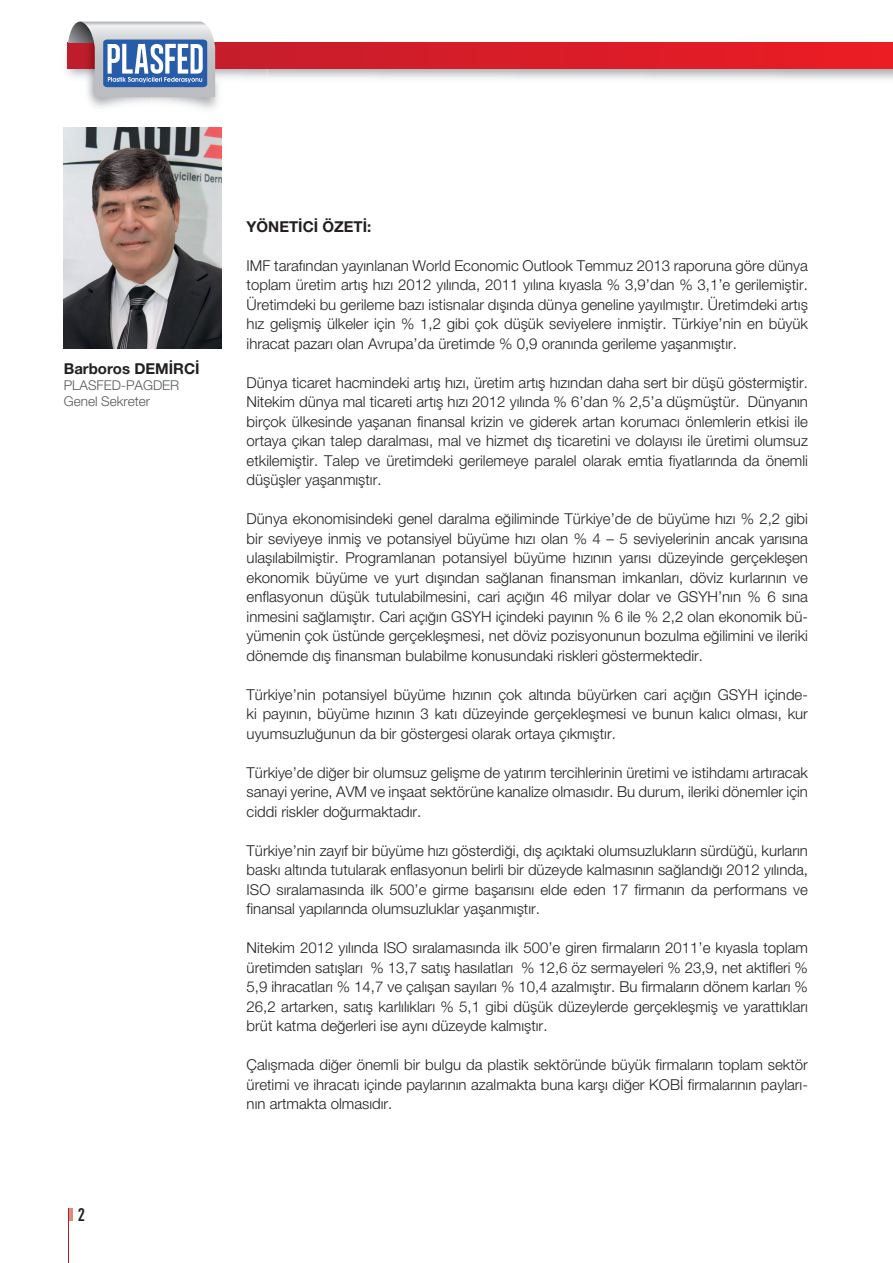
<style>
.page{position:relative;width:893px;height:1263px;background:#fff}
.page>*{position:absolute;margin:0;border:0;box-sizing:border-box;transform-origin:0 0}
.t1{font:700 18px "DIN Condensed";color:#231f20}
.t2{font:300 15px/19.5px "Helvetica Neu";color:#231f20;text-align:justify}
.t3{font:700 15px "Helvetica Neu";color:#231f20}
.t4{font:300 13.5px/16.2px "Helvetica Neu";color:#57585a}
</style>
<div class="page">
<img style="left:152px;top:21px;width:741px;height:59px">
<div style="left:268px;top:43px;width:625px;height:25px;background:linear-gradient(to right,#c91d2b,#ec1c24)"></div>
<img style="left:63px;top:25px;width:205px;height:134px">
<img style="left:215px;top:43px;width:53px;height:25px">
<img style="left:63px;top:21px;width:89px;height:130px">
<svg style="left:68px;top:22px;width:147px;height:75px"></svg>
<hr style="left:68px;top:1208px;width:1px;height:55px;background:#be1d2c">
<hr style="left:69px;top:1208px;width:4px;height:13px;background:#db8c7b">
<img style="left:64px;top:128px;width:158px;height:221px">
<p class="t3" style="left:64px;top:363px;width:137px">Barboros DEMİRCİ</p>
<p class="t4" style="left:64px;top:378px;width:117px">PLASFED-PAGDER<br>Genel Sekreter</p>
<p class="t1" style="left:78px;top:1208px;width:9px">2</p>
<p class="t3" style="left:247px;top:221px;width:126px">YÖNETİCİ ÖZETİ:</p>
<p class="t2" style="left:247px;top:257px;width:563px">IMF tarafından yayınlanan World Economic Outlook Temmuz 2013 raporuna göre dünya toplam üretim artış hızı 2012 yılında, 2011 yılına kıyasla % 3,9’dan % 3,1’e gerilemiştir.<br>Üretimdeki bu gerileme bazı istisnalar dışında dünya geneline yayılmıştır. Üretimdeki artış hız gelişmiş ülkeler için % 1,2 gibi çok düşük seviyelere inmiştir. Türkiye’nin en büyük ihracat pazarı olan Avrupa’da üretimde % 0,9 oranında gerileme yaşanmıştır.</p>
<p class="t2" style="left:247px;top:374px;width:563px">Dünya ticaret hacmindeki artış hızı, üretim artış hızından daha sert bir düşü göstermiştir.<br>Nitekim dünya mal ticareti artış hızı 2012 yılında % 6’dan % 2,5’a düşmüştür. Dünyanın birçok ülkesinde yaşanan finansal krizin ve giderek artan korumacı önlemlerin etkisi ile ortaya çıkan talep daralması, mal ve hizmet dış ticaretini ve dolayısı ile üretimi olumsuz etkilemiştir. Talep ve üretimdeki gerilemeye paralel olarak emtia fiyatlarında da önemli düşüşler yaşanmıştır.</p>
<p class="t2" style="left:247px;top:510px;width:563px">Dünya ekonomisindeki genel daralma eğiliminde Türkiye’de de büyüme hızı % 2,2 gibi bir seviyeye inmiş ve potansiyel büyüme hızı olan % 4 – 5 seviyelerinin ancak yarısına ulaşılabilmiştir. Programlanan potansiyel büyüme hızının yarısı düzeyinde gerçekleşen ekonomik büyüme ve yurt dışından sağlanan finansman imkanları, döviz kurlarının ve enflasyonun düşük tutulabilmesini, cari açığın 46 milyar dolar ve GSYH’nın % 6 sına inmesini sağlamıştır. Cari açığın GSYH içindeki payının % 6 ile % 2,2 olan ekonomik bü&shy;yümenin çok üstünde gerçekleşmesi, net döviz pozisyonunun bozulma eğilimini ve ileriki dönemde dış finansman bulabilme konusundaki riskleri göstermektedir.</p>
<p class="t2" style="left:247px;top:686px;width:563px">Türkiye’nin potansiyel büyüme hızının çok altında büyürken cari açığın GSYH içinde&shy;ki payının, büyüme hızının 3 katı düzeyinde gerçekleşmesi ve bunun kalıcı olması, kur uyumsuzluğunun da bir göstergesi olarak ortaya çıkmıştır.</p>
<p class="t2" style="left:247px;top:764px;width:563px">Türkiye’de diğer bir olumsuz gelişme de yatırım tercihlerinin üretimi ve istihdamı artıracak sanayi yerine, AVM ve inşaat sektörüne kanalize olmasıdır. Bu durum, ileriki dönemler için ciddi riskler doğurmaktadır.</p>
<p class="t2" style="left:247px;top:842px;width:563px">Türkiye’nin zayıf bir büyüme hızı gösterdiği, dış açıktaki olumsuzlukların sürdüğü, kurların baskı altında tutularak enflasyonun belirli bir düzeyde kalmasının sağlandığı 2012 yılında, ISO sıralamasında ilk 500’e girme başarısını elde eden 17 firmanın da performans ve finansal yapılarında olumsuzluklar yaşanmıştır.</p>
<p class="t2" style="left:247px;top:939px;width:563px">Nitekim 2012 yılında ISO sıralamasında ilk 500’e giren firmaların 2011’e kıyasla toplam üretimden satışları % 13,7 satış hasılatları % 12,6 öz sermayeleri % 23,9, net aktifleri % 5,9 ihracatları % 14,7 ve çalışan sayıları % 10,4 azalmıştır. Bu firmaların dönem karları % 26,2 artarken, satış karlılıkları % 5,1 gibi düşük düzeylerde gerçekleşmiş ve yarattıkları brüt katma değerleri ise aynı düzeyde kalmıştır.</p>
<p class="t2" style="left:247px;top:1056px;width:563px">Çalışmada diğer önemli bir bulgu da plastik sektöründe büyük firmaların toplam sektör üretimi ve ihracatı içinde paylarının azalmakta buna karşı diğer KOBİ firmalarının payları&shy;nın artmakta olmasıdır.</p>
</div>
